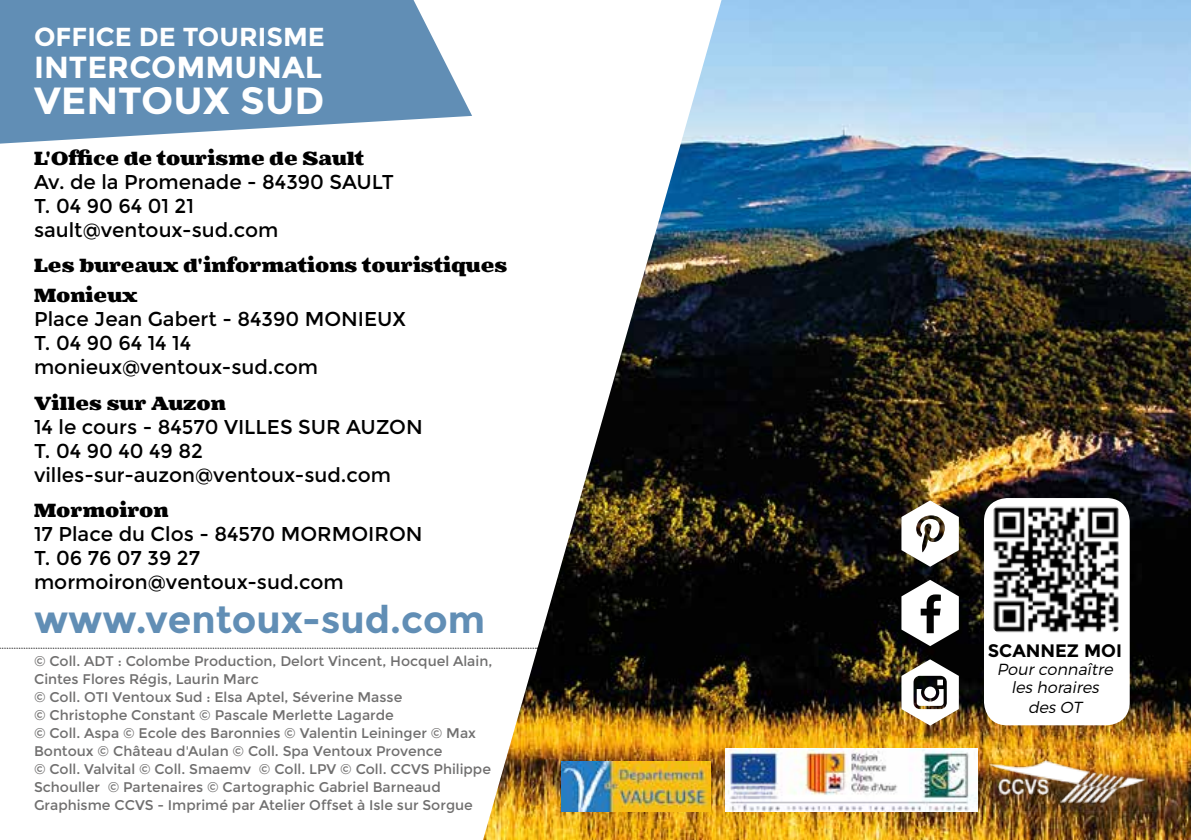
<style>
.page{position:relative;width:1191px;height:840px;background:#fff}
.page>*{position:absolute;margin:0;border:0;box-sizing:border-box;transform-origin:0 0}
.t1{font:96.2px/79.4px "Social Shapes";color:#fff}
.t2{font:700 38px "Montserrat";color:#618eb5}
.t3{font:700 37.8px "Montserrat";color:#fff}
.t4{font:700 30.4px "Montserrat";color:#fff}
.t5{font:700 26px "Montserrat";color:#fff}
.t6{font:20px/24px "Montserrat";color:#000}
.t7{font:900 20px/29.6px "Battleslab";color:#000}
.t8{font:700 18px "Montserrat";color:#000}
.t9{font:italic 300 16px/18px "Montserrat";color:#000;text-align:center}
.t10{font:14px/18px "Montserrat";color:#706f6f}
</style>
<div class="page">
<svg style="left:0;top:0;width:472px;height:143px;background:#769dbf"></svg>
<img style="left:483px;top:0;width:708px;height:839px">
<div style="left:984px;top:497px;width:145px;height:228px;background:#fff;border-radius:23px"></div>
<img style="left:988px;top:500px;width:136px;height:133px">
<svg style="left:0;top:647px;width:537px;height:1px"></svg>
<img style="left:977px;top:754px;width:180px;height:57px">
<img style="left:561px;top:761px;width:149px;height:50px">
<img style="left:725px;top:748px;width:252px;height:63px">
<h3 class="t5" style="left:34px;top:22px;width:292px">OFFICE DE TOURISME</h3>
<h3 class="t4" style="left:34px;top:49px;width:289px">INTERCOMMUNAL</h3>
<h3 class="t3" style="left:34px;top:78px;width:292px">VENTOUX SUD</h3>
<h3 class="t7" style="left:34px;top:144px;width:332px">L'Office de tourisme de Sault</h3>
<h3 class="t6" style="left:34px;top:170px;width:361px">Av. de la Promenade - 84390 SAULT<br>T. 04 90 64 01 21 sault@ventoux-sud.com</h3>
<h3 class="t7" style="left:34px;top:251px;width:475px">Les bureaux d'informations touristiques<br>Monieux</h3>
<h3 class="t6" style="left:34px;top:307px;width:373px">Place Jean Gabert - 84390 MONIEUX<br>T. 04 90 64 14 14 monieux@ventoux-sud.com</h3>
<h3 class="t7" style="left:34px;top:388px;width:194px">Villes sur Auzon</h3>
<h3 class="t6" style="left:34px;top:414px;width:390px">14 le cours - 84570 VILLES SUR AUZON<br>T. 04 90 40 49 82 villes-sur-auzon@ventoux-sud.com</h3>
<h3 class="t7" style="left:34px;top:496px;width:136px">Mormoiron</h3>
<h3 class="t6" style="left:34px;top:522px;width:390px">17 Place du Clos - 84570 MORMOIRON<br>T. 06 76 07 39 27 mormoiron@ventoux-sud.com</h3>
<h2 class="t2" style="left:34px;top:596px;width:452px">www.ventoux-sud.com</h2>
<p class="t10" style="left:34px;top:652px;width:460px">© Coll. ADT : Colombe Production, Delort Vincent, Hocquel Alain, Cintes Flores Régis, Laurin Marc<br>© Coll. OTI Ventoux Sud : Elsa Aptel, Séverine Masse<br>© Christophe Constant © Pascale Merlette Lagarde<br>© Coll. Aspa © Ecole des Baronnies © Valentin Leininger © Max Bontoux © Château d'Aulan © Coll. Spa Ventoux Provence<br>© Coll. Valvital © Coll. Smaemv © Coll. LPV © Coll. CCVS Philippe Schouller © Partenaires © Cartographic Gabriel Barneaud Graphisme CCVS - Imprimé par Atelier Offset à Isle sur Sorgue</p>
<h1 class="t1" style="left:899px;top:493px;width:64px">F</h1>
<h1 class="t1" style="left:899px;top:572px;width:64px">B<br>E</h1>
<p class="t8" style="left:987px;top:639px;width:136px">SCANNEZ MOI</p>
<p class="t9" style="left:997px;top:659px;width:121px">Pour connaître les horaires</p>
<p class="t9" style="left:1028px;top:697px;width:59px">des OT</p>
</div>
